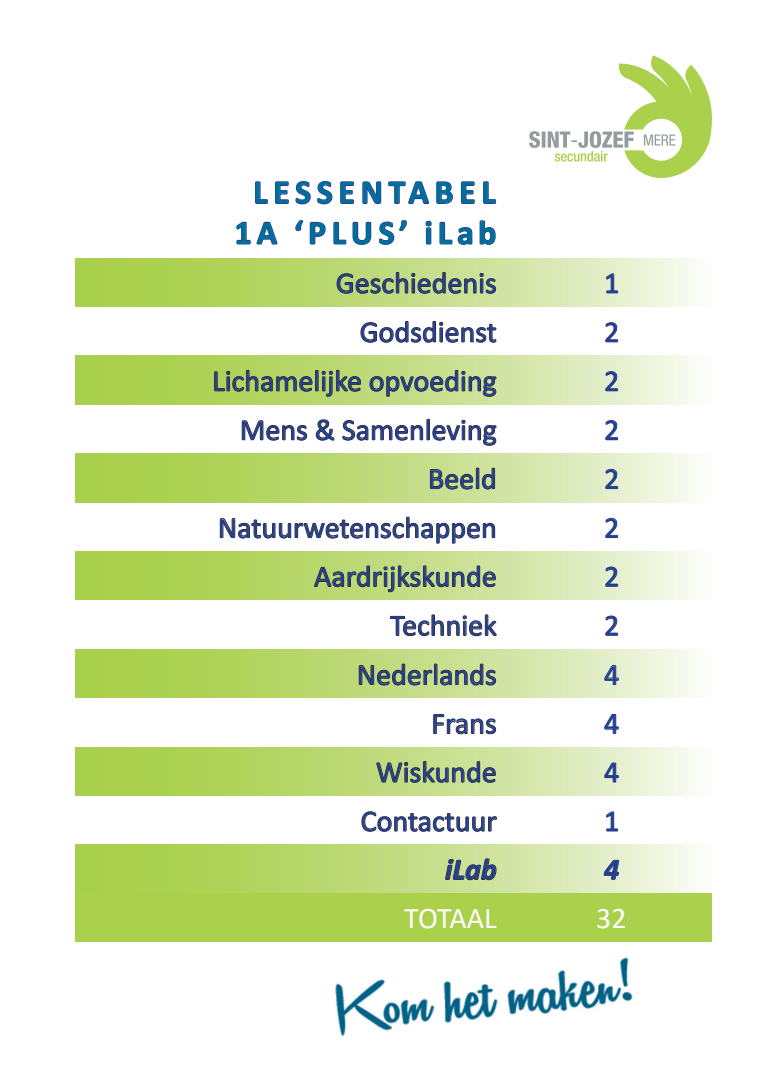
<style>
.page{position:relative;width:780px;height:1088px;background:#fff}
.page>*{position:absolute;margin:0;border:0;box-sizing:border-box;transform-origin:0 0}
.t1{font:700 33.75px "Calibri";letter-spacing:.15em;color:#006d9c}
.t2{font:700 33.75px "Calibri";letter-spacing:.17em;color:#006d9c}
.blauw{font:30px "Calibri";color:#253f8e}
.blauw_cijfer{font:30px "Calibri";color:#253f8e}
.t3{font:30px "Calibri";letter-spacing:-.015em;color:#fff}
.bold{font:italic 700 30px "Calibri";color:#253f8e}
.blauw_cijfer-2{font:italic 700 30px "Calibri";color:#253f8e}
</style>
<div class="page">
<svg style="left:529px;top:55px;width:183px;height:123px"></svg>
<svg style="left:255px;top:181px;width:78px;height:24px"></svg>
<svg style="left:340px;top:181px;width:15px;height:23px"></svg>
<svg style="left:362px;top:181px;width:91px;height:24px"></svg>
<svg style="left:460px;top:181px;width:15px;height:23px"></svg>
<svg style="left:483px;top:181px;width:14px;height:23px"></svg>
<svg style="left:236px;top:221px;width:42px;height:24px"></svg>
<svg style="left:295px;top:220px;width:31px;height:25px"></svg>
<svg style="left:333px;top:221px;width:39px;height:24px"></svg>
<svg style="left:379px;top:220px;width:28px;height:25px"></svg>
<svg style="left:425px;top:220px;width:7px;height:25px"></svg>
<svg style="left:439px;top:220px;width:57px;height:25px"></svg>
<svg style="left:75px;top:258px;width:622px;height:48px;background:#c5de88"></svg>
<svg style="left:75px;top:356px;width:622px;height:48px;background:#c7df8e"></svg>
<svg style="left:75px;top:454px;width:622px;height:48px;background:#c4de87"></svg>
<svg style="left:75px;top:551px;width:622px;height:49px;background:#c5de88"></svg>
<svg style="left:75px;top:649px;width:622px;height:49px;background:#c5de87"></svg>
<svg style="left:75px;top:747px;width:622px;height:48px;background:#c4de87"></svg>
<svg style="left:75px;top:844px;width:622px;height:49px;background:#c4de87"></svg>
<div style="left:75px;top:893px;width:637px;height:48px;background:#aad04c"></div>
<svg style="left:360px;top:321px;width:136px;height:22px"></svg>
<svg style="left:314px;top:565px;width:182px;height:27px;background:#a2b570"></svg>
<svg style="left:242px;top:420px;width:65px;height:21px"></svg>
<svg style="left:315px;top:419px;width:19px;height:22px"></svg>
<svg style="left:342px;top:419px;width:154px;height:27px"></svg>
<svg style="left:358px;top:663px;width:138px;height:22px;background:#9cad70"></svg>
<svg style="left:445px;top:858px;width:51px;height:22px"></svg>
<svg style="left:390px;top:614px;width:107px;height:22px"></svg>
<svg style="left:361px;top:811px;width:136px;height:21px"></svg>
<svg style="left:214px;top:370px;width:147px;height:27px;background:#96af57"></svg>
<svg style="left:369px;top:370px;width:127px;height:27px;background:#a4b675"></svg>
<svg style="left:336px;top:272px;width:160px;height:22px;background:#9cae6e"></svg>
<svg style="left:220px;top:516px;width:275px;height:27px"></svg>
<svg style="left:433px;top:714px;width:63px;height:20px"></svg>
<svg style="left:376px;top:761px;width:120px;height:22px;background:#9eae72"></svg>
<svg style="left:430px;top:467px;width:65px;height:22px"></svg>
<svg style="left:605px;top:322px;width:13px;height:20px"></svg>
<svg style="left:605px;top:566px;width:13px;height:21px"></svg>
<svg style="left:605px;top:420px;width:13px;height:20px"></svg>
<svg style="left:604px;top:665px;width:15px;height:20px"></svg>
<svg style="left:603px;top:860px;width:16px;height:20px"></svg>
<svg style="left:605px;top:615px;width:13px;height:21px"></svg>
<svg style="left:606px;top:811px;width:12px;height:20px"></svg>
<svg style="left:605px;top:371px;width:13px;height:20px"></svg>
<svg style="left:606px;top:273px;width:12px;height:21px"></svg>
<svg style="left:605px;top:518px;width:13px;height:20px"></svg>
<svg style="left:604px;top:714px;width:15px;height:20px"></svg>
<svg style="left:604px;top:762px;width:15px;height:21px"></svg>
<svg style="left:605px;top:469px;width:13px;height:20px"></svg>
<img style="left:335px;top:957px;width:298px;height:80px">
<p class="t2" style="left:253px;top:168px;width:244px">LESSENTABEL</p>
<p class="t1" style="left:234px;top:209px;width:263px">1A ‘PLUS’ iLab</p>
<p class="blauw" style="left:336px;top:262px;width:162px">Geschiedenis</p>
<p class="blauw_cijfer" style="left:604px;top:262px;width:17px">1</p>
<p class="blauw" style="left:359px;top:311px;width:139px">Godsdienst</p>
<p class="blauw_cijfer" style="left:604px;top:311px;width:17px">2</p>
<p class="blauw" style="left:212px;top:360px;width:286px">Lichamelijke opvoeding</p>
<p class="blauw_cijfer" style="left:604px;top:360px;width:17px">2</p>
<p class="blauw" style="left:240px;top:409px;width:258px">Mens &amp; Samenleving</p>
<p class="blauw_cijfer" style="left:604px;top:409px;width:17px">2</p>
<p class="blauw" style="left:428px;top:458px;width:70px">Beeld</p>
<p class="blauw_cijfer" style="left:604px;top:458px;width:17px">2</p>
<p class="blauw" style="left:218px;top:507px;width:280px">Natuurwetenschappen</p>
<p class="blauw_cijfer" style="left:604px;top:507px;width:17px">2</p>
<p class="blauw" style="left:314px;top:555px;width:184px">Aardrijkskunde</p>
<p class="blauw_cijfer" style="left:604px;top:555px;width:17px">2</p>
<p class="blauw" style="left:390px;top:604px;width:108px">Techniek</p>
<p class="blauw_cijfer" style="left:604px;top:604px;width:17px">2</p>
<p class="blauw" style="left:357px;top:654px;width:141px">Nederlands</p>
<p class="blauw_cijfer" style="left:604px;top:654px;width:17px">4</p>
<p class="blauw" style="left:431px;top:703px;width:67px">Frans</p>
<p class="blauw" style="left:376px;top:751px;width:122px">Wiskunde</p>
<p class="blauw_cijfer" style="left:604px;top:703px;width:17px">4</p>
<p class="blauw_cijfer" style="left:604px;top:751px;width:17px">4</p>
<p class="blauw" style="left:360px;top:800px;width:138px">Contactuur</p>
<p class="blauw_cijfer" style="left:604px;top:800px;width:17px">1</p>
<p class="bold" style="left:445px;top:848px;width:53px">iLab</p>
<p class="blauw_cijfer-2" style="left:604px;top:848px;width:17px">4</p>
<p class="t3" style="left:404px;top:897px;width:94px">TOTAAL</p>
<p class="t3" style="left:596px;top:897px;width:32px">32</p>
</div>
